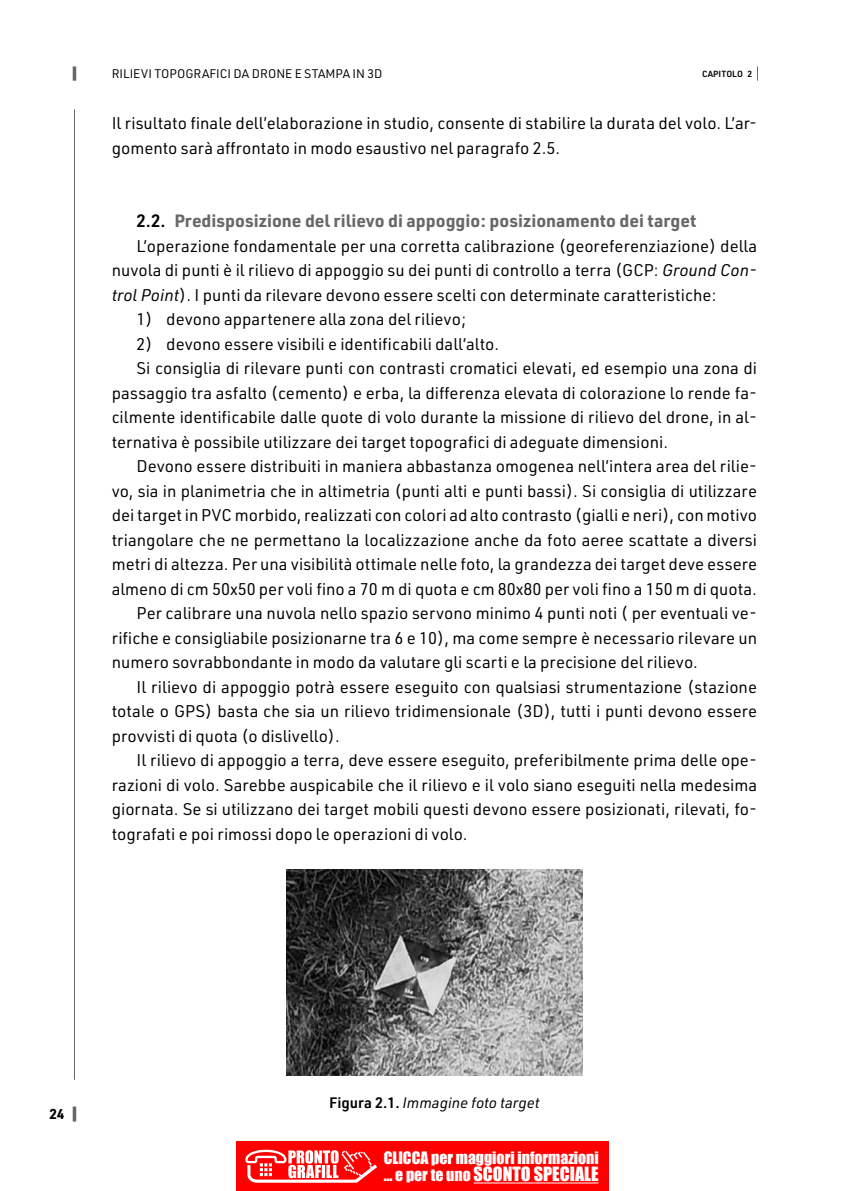
<style>
.page{position:relative;width:844px;height:1191px;background:#fff}
.page>*{position:absolute;margin:0;border:0;box-sizing:border-box;transform-origin:0 0}
.t1{font:18.03px "Impact";color:#fff}
.t2{font:700 17.5px "URWDIN";color:#686868}
.t3{font:16.62px/24.5px "URWDIN";color:#000}
.t4{font:15.75px "Impact";color:#fff}
.t5{font:italic 14.88px "URWDIN";color:#000}
.t6{font:700 14px "URWDIN";color:#000}
.t7{font:12.25px "URWDIN";color:#000}
.t8{font:600 8.75px "URWDIN";letter-spacing:.015em;color:#000}
.s1{font-weight:600;color:#000}
.s2{font-style:italic}
.s3{font-weight:600;font-style:normal}
.s4{font-size:15.75px}
</style>
<div class="page">
<hr style="left:74px;top:109px;width:1px;height:970px;background:#686868">
<hr style="left:73px;top:1106px;width:3px;height:15px;background:#686868">
<hr style="left:73px;top:66px;width:3px;height:15px;background:#686868">
<img style="left:287px;top:869px;width:295px;height:206px">
<div style="left:236px;top:1141px;width:372px;height:50px;background:#f00"></div>
<hr style="left:473px;top:1182px;width:125px;height:1px;background:#fff">
<svg style="left:245px;top:1149px;width:132px;height:34px"></svg>
<p class="t7" style="left:112px;top:65px;width:272px">RILIEVI TOPOGRAFICI DA DRONE E STAMPA IN 3D</p>
<p class="t8" style="left:702px;top:68px;width:51px">CAPITOLO 2</p>
<p class="t3" style="left:112px;top:110px;width:646px">Il risultato finale dell’elaborazione in studio, consente di stabilire la durata del volo. L’ar&shy;gomento sarà affrontato in modo esaustivo nel paragrafo 2.5.</p>
<p class="t2" style="left:136px;top:209px;width:561px"><span class="s1">2.2.</span> Predisposizione del rilievo di appoggio: posizionamento dei target</p>
<p class="t3" style="left:112px;top:233px;width:646px;text-align:justify;text-indent:25px">L’operazione fondamentale per una corretta calibrazione (georeferenziazione) della nuvola di punti è il rilievo di appoggio su dei punti di controllo a terra (GCP: <span class="s2">Ground Con&shy;trol Point</span>). I punti da rilevare devono essere scelti con determinate caratteristiche:</p>
<p class="t3" style="left:136px;top:306px;width:331px">1) devono appartenere alla zona del rilievo;</p>
<p class="t3" style="left:136px;top:331px;width:364px">2) devono essere visibili e identificabili dall’alto.</p>
<p class="t3" style="left:136px;top:355px;width:622px">Si consiglia di rilevare punti con contrasti cromatici elevati, ed esempio una zona di</p>
<p class="t3" style="left:112px;top:380px;width:646px">passaggio tra asfalto (cemento) e erba, la differenza elevata di colorazione lo rende fa-</p>
<p class="t3" style="left:112px;top:404px;width:646px">cilmente identificabile dalle quote di volo durante la missione di rilievo del drone, in al-</p>
<p class="t3" style="left:112px;top:429px;width:557px">ternativa è possibile utilizzare dei target topografici di adeguate dimensioni.</p>
<p class="t3" style="left:136px;top:453px;width:622px">Devono essere distribuiti in maniera abbastanza omogenea nell’intera area del rilie-</p>
<p class="t3" style="left:112px;top:478px;width:646px">vo, sia in planimetria che in altimetria (punti alti e punti bassi). Si consiglia di utilizzare</p>
<p class="t3" style="left:112px;top:502px;width:646px">dei target in PVC morbido, realizzati con colori ad alto contrasto (gialli e neri), con motivo</p>
<p class="t3" style="left:112px;top:527px;width:646px">triangolare che ne permettano la localizzazione anche da foto aeree scattate a diversi</p>
<p class="t3" style="left:112px;top:551px;width:646px">metri di altezza. Per una visibilità ottimale nelle foto, la grandezza dei target deve essere</p>
<p class="t3" style="left:112px;top:576px;width:646px">almeno di cm 50x50 per voli fino a 70 m di quota e cm 80x80 per voli fino a 150 m di quota.</p>
<p class="t3" style="left:136px;top:600px;width:622px">Per calibrare una nuvola nello spazio servono minimo 4 punti noti ( per eventuali ve-</p>
<p class="t3" style="left:112px;top:625px;width:646px">rifiche e consigliabile posizionarne tra 6 e 10), ma come sempre è necessario rilevare un</p>
<p class="t3" style="left:112px;top:649px;width:587px">numero sovrabbondante in modo da valutare gli scarti e la precisione del rilievo.</p>
<p class="t3" style="left:136px;top:674px;width:622px">Il rilievo di appoggio potrà essere eseguito con qualsiasi strumentazione (stazione</p>
<p class="t3" style="left:112px;top:698px;width:646px">totale o GPS) basta che sia un rilievo tridimensionale (3D), tutti i punti devono essere</p>
<p class="t3" style="left:112px;top:723px;width:230px">provvisti di quota (o dislivello).</p>
<p class="t3" style="left:136px;top:747px;width:622px">Il rilievo di appoggio a terra, deve essere eseguito, preferibilmente prima delle ope-</p>
<p class="t3" style="left:112px;top:772px;width:646px">razioni di volo. Sarebbe auspicabile che il rilievo e il volo siano eseguiti nella medesima</p>
<p class="t3" style="left:112px;top:796px;width:646px">giornata. Se si utilizzano dei target mobili questi devono essere posizionati, rilevati, fo-</p>
<p class="t3" style="left:112px;top:821px;width:357px">tografati e poi rimossi dopo le operazioni di volo.</p>
<p class="t6" style="left:49px;top:1104px;width:17px">24</p>
<p class="t5" style="left:329px;top:1092px;width:212px"><span class="s3">Figura 2.1.</span> Immagine foto target</p>
<p class="t4" style="left:383px;top:1145px;width:216px">CLICCA per maggiori informazioni</p>
<p class="t1" style="left:383px;top:1160px;width:216px"><span class="s4">… e per te uno</span> SCONTO SPECIALE</p>
</div>
